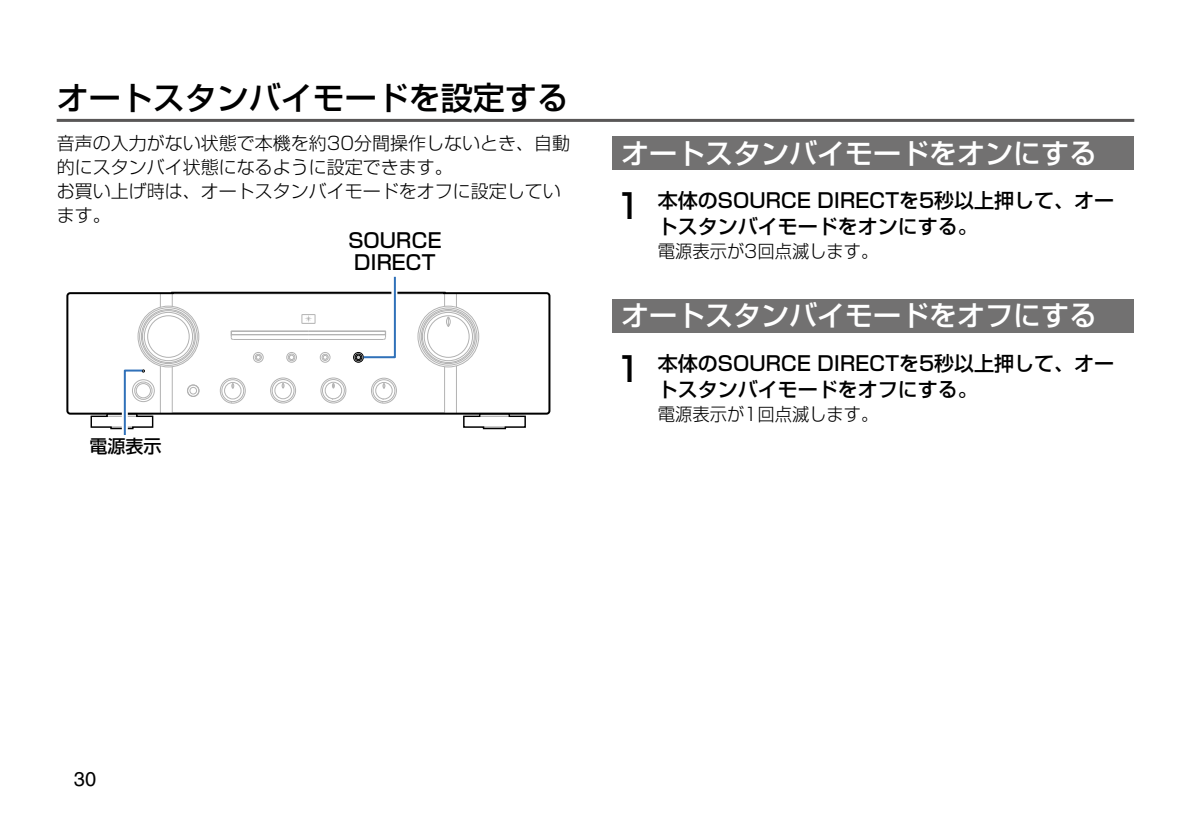
<style>
.page{position:relative;width:1191px;height:840px;background:#fff}
.page>*{position:absolute;margin:0;border:0;box-sizing:border-box;transform-origin:0 0}
.t1{font:500 32px "Shin Go Pro";color:#000}
.t2{font:500 28px "Shin Go Pro";color:#fff}
.t3{font:500 20px/26px "Shin Go Pro";color:#000}
.t4{font:20px "Helvetica LT Std";color:#000}
.t5{font:300 18px/24px "Shin Go Pro";color:#000}
.t6{font:300 18px "Shin Go Pro";color:#000;scale:.96 1}
.t7{font:500 18px "Shin Go Pro";color:#000}
.s1{font-size:34px}
</style>
<div class="page">
<svg style="left:66px;top:291px;width:485px;height:124px"></svg>
<svg style="left:462px;top:412px;width:64px;height:17px"></svg>
<svg style="left:353px;top:352px;width:11px;height:10px"></svg>
<svg style="left:355px;top:353px;width:7px;height:8px"></svg>
<svg style="left:90px;top:368px;width:64px;height:66px"></svg>
<svg style="left:356px;top:276px;width:41px;height:83px"></svg>
<div style="left:612px;top:136px;width:522px;height:33px;background:#727171"></div>
<div style="left:612px;top:299px;width:522px;height:33px;background:#727171"></div>
<hr style="left:57px;top:119px;width:1077px;height:3px;background:#595757">
<h1 class="t1" style="left:57px;top:72px;width:513px">オートスタンバイモードを設定する</h1>
<p class="t5" style="left:57px;top:129px;width:515px">音声の入力がない状態で本機を約30分間操作しないとき、自動的にスタンバイ状態になるように設定できます。<br>お買い上げ時は、オートスタンバイモードをオフに設定しています。</p>
<p class="t3" style="left:348px;top:227px;width:94px;line-height:22px">SOURCE<br>DIRECT</p>
<p class="t7" style="left:90px;top:431px;width:73px">電源表示</p>
<h2 class="t2" style="left:621px;top:130px;width:477px">オートスタンバイモードをオンにする</h2>
<p class="t3" style="left:658px;top:185px;width:458px;text-indent:-43px"><span class="s1">1</span> 本体のSOURCE DIRECTを5秒以上押して、オートスタンバイモードをオンにする。</p>
<p class="t6" style="left:658px;top:236px;width:231px">電源表示が3回点滅します。</p>
<h2 class="t2" style="left:621px;top:292px;width:477px">オートスタンバイモードをオフにする</h2>
<p class="t3" style="left:658px;top:347px;width:458px;text-indent:-43px"><span class="s1">1</span> 本体のSOURCE DIRECTを5秒以上押して、オートスタンバイモードをオフにする。</p>
<p class="t6" style="left:658px;top:399px;width:231px">電源表示が1回点滅します。</p>
<p class="t4" style="left:74px;top:767px;width:24px">30</p>
</div>
